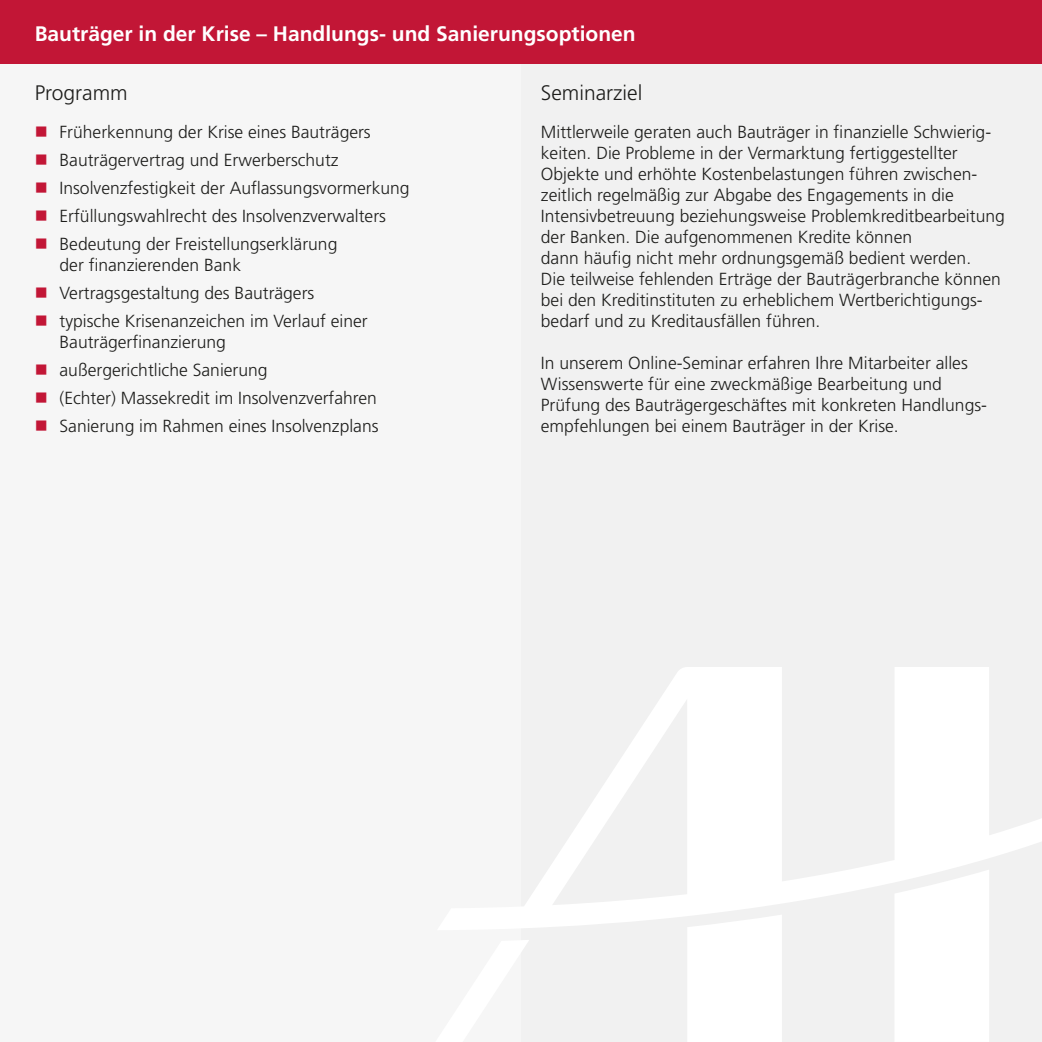
<style>
.page{position:relative;width:1042px;height:1042px;background:#fff}
.page>*{position:absolute;margin:0;border:0;box-sizing:border-box;transform-origin:0 0}
.t1{font:700 21px "Frutiger LT Pro";color:#fff}
.t2{font:300 21px "Frutiger LT Pro";color:#1d1d1b}
.t3{font:300 17.5px/21px "Frutiger LT Pro";color:#1d1d1b}
</style>
<div class="page">
<div style="left:0;top:0;width:1042px;height:65px;background:#c21636"></div>
<div style="left:521px;top:65px;width:521px;height:977px;background:#f1f1f1"></div>
<div style="left:0;top:65px;width:521px;height:977px;background:#f6f6f6"></div>
<div style="left:688px;top:930px;width:94px;height:112px;background:#fff"></div>
<div style="left:895px;top:930px;width:94px;height:112px;background:#fff"></div>
<svg style="left:521px;top:940px;width:8px;height:11px"></svg>
<svg style="left:521px;top:667px;width:521px;height:263px"></svg>
<p class="t1" style="left:35px;top:25px;width:602px">Bauträger in der Krise – Handlungs- und Sanierungsoptionen</p>
<p class="t2" style="left:35px;top:84px;width:94px">Programm</p>
<p class="t2" style="left:541px;top:84px;width:103px">Seminarziel</p>
<p class="t3" style="left:60px;top:120px;width:352px;line-height:28px">Früherkennung der Krise eines Bauträgers Bauträgervertrag und Erwerberschutz Insolvenzfestigkeit der Auflassungsvormerkung Erfüllungswahlrecht des Insolvenzverwalters Bedeutung der Freistellungserklärung</p>
<p class="t3" style="left:60px;top:253px;width:310px;line-height:28px">der finanzierenden Bank<br>Vertragsgestaltung des Bauträgers typische Krisenanzeichen im Verlauf einer</p>
<p class="t3" style="left:60px;top:330px;width:320px;line-height:28px">Bauträgerfinanzierung<br>außergerichtliche Sanierung<br>(Echter) Massekredit im Insolvenzverfahren Sanierung im Rahmen eines Insolvenzplans</p>
<p class="t3" style="left:541px;top:123px;width:465px">Mittlerweile geraten auch Bauträger in finanzielle Schwierig&shy;keiten. Die Probleme in der Vermarktung fertiggestellter Objekte und erhöhte Kostenbelastungen führen zwischen&shy;zeitlich regelmäßig zur Abgabe des Engagements in die Intensivbetreuung beziehungsweise Problemkreditbearbeitung der Banken. Die aufgenommenen Kredite können<br>dann häufig nicht mehr ordnungsgemäß bedient werden.<br>Die teilweise fehlenden Erträge der Bauträgerbranche können bei den Kreditinstituten zu erheblichem Wertberichtigungs&shy;bedarf und zu Kreditausfällen führen.</p>
<p class="t3" style="left:541px;top:354px;width:448px">In unserem Online-Seminar erfahren Ihre Mitarbeiter alles Wissenswerte für eine zweckmäßige Bearbeitung und Prüfung des Bauträgergeschäftes mit konkreten Handlungs&shy;empfehlungen bei einem Bauträger in der Krise.</p>
</div>
